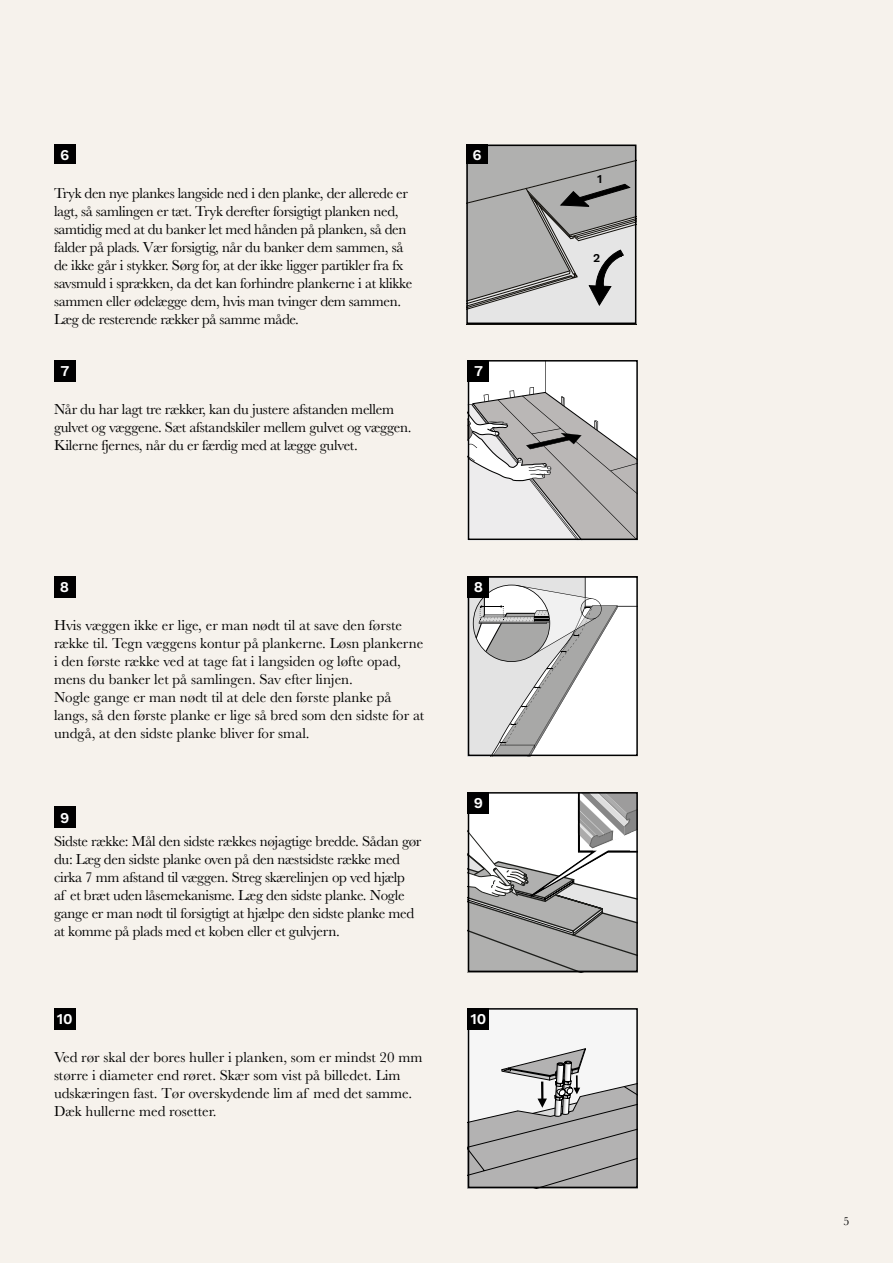
<style>
.page{position:relative;width:893px;height:1263px;background:#f6f2ec}
.page>*{position:absolute;margin:0;border:0;box-sizing:border-box;transform-origin:0 0}
.t1{font:15px/18px "Baskerville";letter-spacing:-.02em;color:#000}
.t2{font:15px/18px "Baskerville";color:#000}
.t3{font:600 15px "Work Sans";color:#fff}
.t4{font:600 12px "Work Sans";color:#000}
.t5{font:12px "Baskerville";color:#000}
</style>
<div class="page">
<div style="left:54px;top:1008px;width:21px;height:21px;background:#000"></div>
<div style="left:54px;top:145px;width:21px;height:19px;background:#000"></div>
<div style="left:54px;top:806px;width:21px;height:21px;background:#000"></div>
<div style="left:54px;top:360px;width:21px;height:21px;background:#000"></div>
<div style="left:54px;top:576px;width:21px;height:21px;background:#000"></div>
<svg style="left:471px;top:795px;width:164px;height:174px"></svg>
<div style="left:468px;top:792px;width:170px;height:180px;border:2px solid #000"></div>
<div style="left:468px;top:792px;width:21px;height:21px;background:#000"></div>
<svg style="left:471px;top:1029px;width:164px;height:156px"></svg>
<div style="left:468px;top:1008px;width:170px;height:180px;border:2px solid #000"></div>
<div style="left:468px;top:1008px;width:21px;height:21px;background:#000"></div>
<div style="left:468px;top:360px;width:170px;height:180px;background:#fff"></div>
<hr style="left:545px;top:360px;width:1px;height:33px;background:#000">
<svg style="left:471px;top:387px;width:164px;height:150px"></svg>
<div style="left:468px;top:360px;width:170px;height:180px;border:2px solid #000"></div>
<svg style="left:471px;top:579px;width:164px;height:174px"></svg>
<div style="left:468px;top:576px;width:170px;height:180px;border:2px solid #000"></div>
<svg style="left:466px;top:145px;width:170px;height:180px"></svg>
<div style="left:468px;top:360px;width:21px;height:21px;background:#000"></div>
<div style="left:468px;top:576px;width:21px;height:21px;background:#000"></div>
<div style="left:466px;top:145px;width:22px;height:19px;background:#000"></div>
<p class="t3" style="left:60px;top:146px;width:11px">6</p>
<p class="t1" style="left:54px;top:184px;width:360px">Tryk den nye plankes langside ned i den planke, der allerede er lagt, så samlingen er tæt. Tryk derefter forsigtigt planken ned, samtidig med at du banker let med hånden på planken, så den falder på plads. Vær forsigtig, når du banker dem sammen, så de ikke går i stykker. Sørg for, at der ikke ligger partikler fra fx savsmuld i sprækken, da det kan forhindre plankerne i at klikke sammen eller ødelægge dem, hvis man tvinger dem sammen.<br>Læg de resterende rækker på samme måde.</p>
<p class="t3" style="left:60px;top:362px;width:10px">7</p>
<p class="t1" style="left:54px;top:400px;width:359px">Når du har lagt tre rækker, kan du justere afstanden mellem gulvet og væggene. Sæt afstandskiler mellem gulvet og væggen.<br>Kilerne fjernes, når du er færdig med at lægge gulvet.</p>
<p class="t3" style="left:472px;top:146px;width:11px">6</p>
<p class="t3" style="left:474px;top:362px;width:10px">7</p>
<p class="t3" style="left:60px;top:578px;width:11px">8</p>
<p class="t2" style="left:54px;top:616px;width:372px">Hvis væggen ikke er lige, er man nødt til at save den første række til. Tegn væggens kontur på plankerne. Løsn plankerne i den første række ved at tage fat i langsiden og løfte opad, mens du banker let på samlingen. Sav efter linjen.<br>Nogle gange er man nødt til at dele den første planke på langs, så den første planke er lige så bred som den sidste for at undgå, at den sidste planke bliver for smal.</p>
<p class="t3" style="left:60px;top:809px;width:11px">9</p>
<p class="t1" style="left:54px;top:832px;width:369px">Sidste række: Mål den sidste rækkes nøjagtige bredde. Sådan gør du: Læg den sidste planke oven på den næstsidste række med cirka 7 mm afstand til væggen. Streg skærelinjen op ved hjælp<br>af et bræt uden låsemekanisme. Læg den sidste planke. Nogle gange er man nødt til forsigtigt at hjælpe den sidste planke med at komme på plads med et koben eller et gulvjern.</p>
<p class="t3" style="left:57px;top:1010px;width:17px">10</p>
<p class="t2" style="left:54px;top:1048px;width:370px">Ved rør skal der bores huller i planken, som er mindst 20 mm større i diameter end røret. Skær som vist på billedet. Lim udskæringen fast. Tør overskydende lim af med det samme.<br>Dæk hullerne med rosetter.</p>
<p class="t3" style="left:474px;top:578px;width:11px">8</p>
<p class="t3" style="left:474px;top:794px;width:11px">9</p>
<p class="t3" style="left:471px;top:1010px;width:17px">10</p>
<p class="t4" style="left:597px;top:172px;width:7px">1</p>
<p class="t4" style="left:593px;top:251px;width:9px">2</p>
<p class="t5" style="left:844px;top:1213px;width:7px">5</p>
</div>
